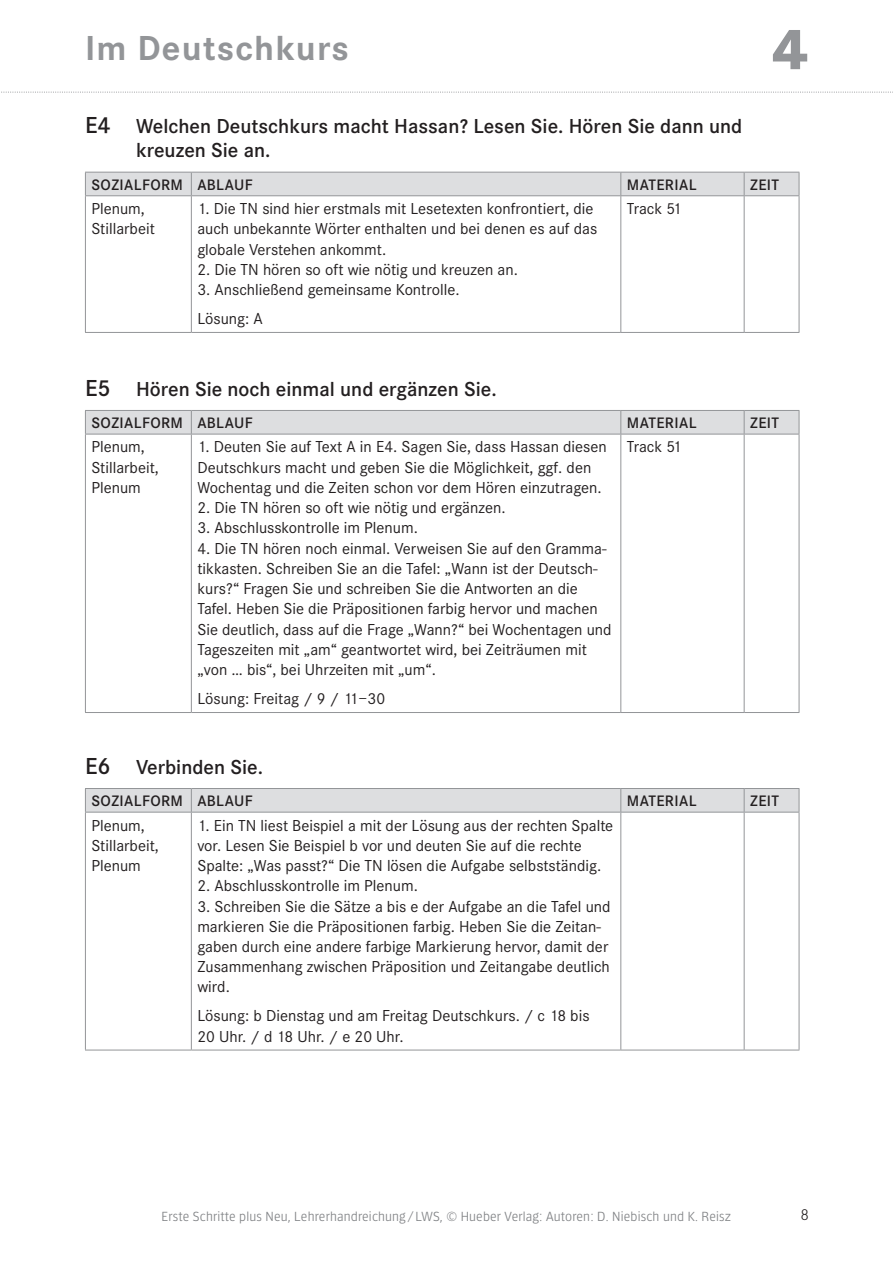
<style>
.page{position:relative;width:893px;height:1263px;background:#fff}
.page>*{position:absolute;margin:0;border:0;box-sizing:border-box;transform-origin:0 0}
.t1{font:800 60px "Corporate S";color:#939598}
.t2{font:700 36px "Corporate S";letter-spacing:.03em;color:#939598}
.t3{font:600 21px/24px "Corporate S";color:#231f20}
.t4{font:16.5px/20.2px "Corporate S";color:#231f20}
.t5{font:300 16.5px "Corporate S";color:#231f20}
.t6{font:600 15.75px "Corporate S";letter-spacing:.025em;color:#231f20}
.t7{font:300 13.5px "Forward Sans";letter-spacing:.01em;color:#808285}
.s1{font-size:24px}
</style>
<div class="page">
<svg style="left:1px;top:92px;width:892px;height:1px"></svg>
<hr style="left:191px;top:196px;width:1px;height:136px;background:#939598">
<hr style="left:620px;top:196px;width:1px;height:136px;background:#939598">
<hr style="left:744px;top:196px;width:1px;height:136px;background:#939598">
<hr style="left:85px;top:196px;width:1px;height:136px;background:#939598">
<hr style="left:799px;top:196px;width:1px;height:136px;background:#939598">
<hr style="left:85px;top:332px;width:106px;height:1px;background:#939598">
<hr style="left:191px;top:332px;width:430px;height:1px;background:#939598">
<hr style="left:621px;top:332px;width:123px;height:1px;background:#939598">
<hr style="left:744px;top:332px;width:55px;height:1px;background:#939598">
<svg style="left:85px;top:172px;width:715px;height:24px;background:#d8d9db"></svg>
<hr style="left:191px;top:434px;width:1px;height:278px;background:#939598">
<hr style="left:620px;top:434px;width:1px;height:278px;background:#939598">
<hr style="left:744px;top:434px;width:1px;height:278px;background:#939598">
<hr style="left:85px;top:434px;width:1px;height:278px;background:#939598">
<hr style="left:799px;top:434px;width:1px;height:278px;background:#939598">
<hr style="left:85px;top:712px;width:106px;height:1px;background:#939598">
<hr style="left:191px;top:712px;width:430px;height:1px;background:#939598">
<hr style="left:621px;top:712px;width:123px;height:1px;background:#939598">
<hr style="left:744px;top:712px;width:55px;height:1px;background:#939598">
<hr style="left:85px;top:434px;width:106px;height:1px;background:#939598">
<hr style="left:191px;top:434px;width:430px;height:1px;background:#939598">
<hr style="left:621px;top:434px;width:123px;height:1px;background:#939598">
<hr style="left:744px;top:434px;width:55px;height:1px;background:#939598">
<svg style="left:85px;top:410px;width:715px;height:24px;background:#d8d9db"></svg>
<hr style="left:191px;top:812px;width:1px;height:238px;background:#939598">
<hr style="left:620px;top:812px;width:1px;height:238px;background:#939598">
<hr style="left:744px;top:812px;width:1px;height:238px;background:#939598">
<hr style="left:85px;top:812px;width:1px;height:238px;background:#939598">
<hr style="left:799px;top:812px;width:1px;height:238px;background:#939598">
<hr style="left:85px;top:1050px;width:106px;height:1px;background:#939598">
<hr style="left:191px;top:1050px;width:430px;height:1px;background:#939598">
<hr style="left:621px;top:1050px;width:123px;height:1px;background:#939598">
<hr style="left:744px;top:1050px;width:55px;height:1px;background:#939598">
<hr style="left:85px;top:812px;width:106px;height:1px;background:#939598">
<hr style="left:191px;top:812px;width:430px;height:1px;background:#939598">
<hr style="left:621px;top:812px;width:123px;height:1px;background:#939598">
<hr style="left:744px;top:812px;width:55px;height:1px;background:#939598">
<svg style="left:85px;top:788px;width:715px;height:24px;background:#d8d9db"></svg>
<h2 class="t2" style="left:85px;top:27px;width:265px">Im Deutschkurs</h2>
<h1 class="t1" style="left:772px;top:13px;width:38px">4</h1>
<p class="t3" style="left:136px;top:115px;width:608px;text-indent:-51px"><span class="s1">E4</span> Welchen Deutschkurs macht Hassan? Lesen Sie. Hören Sie dann und kreuzen Sie an.</p>
<p class="t6" style="left:91px;top:176px;width:163px">SOZIALFORM ABLAUF</p>
<p class="t6" style="left:627px;top:176px;width:71px">MATERIAL</p>
<p class="t6" style="left:750px;top:176px;width:31px">ZEIT</p>
<p class="t4" style="left:91px;top:199px;width:65px">Plenum,<br>Stillarbeit</p>
<p class="t4" style="left:197px;top:199px;width:401px">1. Die TN sind hier erstmals mit Lesetexten konfrontiert, die auch unbekannte Wörter enthalten und bei denen es auf das globale Verstehen ankommt.</p>
<p class="t4" style="left:197px;top:260px;width:322px">2. Die TN hören so oft wie nötig und kreuzen an.</p>
<p class="t4" style="left:197px;top:276px;width:264px;line-height:28.8px">3. Anschließend gemeinsame Kontrolle.<br>Lösung: A</p>
<p class="t4" style="left:627px;top:199px;width:56px">Track 51</p>
<p class="t3" style="left:85px;top:377px;width:413px"><span class="s1">E5</span> Hören Sie noch einmal und ergänzen Sie.</p>
<p class="t6" style="left:91px;top:414px;width:163px">SOZIALFORM ABLAUF</p>
<p class="t6" style="left:627px;top:414px;width:71px">MATERIAL</p>
<p class="t6" style="left:750px;top:414px;width:31px">ZEIT</p>
<p class="t4" style="left:91px;top:437px;width:69px">Plenum,<br>Stillarbeit,<br>Plenum</p>
<p class="t4" style="left:197px;top:437px;width:411px">1. Deuten Sie auf Text A in E4. Sagen Sie, dass Hassan diesen<br>Deutschkurs macht und geben Sie die Möglichkeit, ggf. den<br>Wochentag und die Zeiten schon vor dem Hören einzutragen.</p>
<p class="t4" style="left:197px;top:498px;width:310px">2. Die TN hören so oft wie nötig und ergänzen.</p>
<p class="t4" style="left:197px;top:518px;width:222px">3. Abschlusskontrolle im Plenum.</p>
<p class="t4" style="left:197px;top:538px;width:416px">4. Die TN hören noch einmal. Verweisen Sie auf den Gramma&shy;tikkasten. Schreiben Sie an die Tafel: „Wann ist der Deutsch&shy;kurs?“ Fragen Sie und schreiben Sie die Antworten an die Tafel. Heben Sie die Präpositionen farbig hervor und machen Sie deutlich, dass auf die Frage „Wann?“ bei Wochentagen und Tageszeiten mit „am“ geantwortet wird, bei Zeiträumen mit „von … bis“, bei Uhrzeiten mit „um“.</p>
<p class="t4" style="left:197px;top:689px;width:189px">Lösung: Freitag / 9 / 11–30</p>
<p class="t4" style="left:627px;top:437px;width:56px">Track 51</p>
<p class="t3" style="left:85px;top:755px;width:179px"><span class="s1">E6</span> Verbinden Sie.</p>
<p class="t6" style="left:91px;top:792px;width:163px">SOZIALFORM ABLAUF</p>
<p class="t6" style="left:627px;top:792px;width:71px">MATERIAL</p>
<p class="t6" style="left:750px;top:792px;width:31px">ZEIT</p>
<p class="t4" style="left:91px;top:815px;width:69px">Plenum,<br>Stillarbeit,<br>Plenum</p>
<p class="t4" style="left:197px;top:815px;width:417px">1. Ein TN liest Beispiel a mit der Lösung aus der rechten Spalte vor. Lesen Sie Beispiel b vor und deuten Sie auf die rechte<br>Spalte: „Was passt?“ Die TN lösen die Aufgabe selbstständig.</p>
<p class="t4" style="left:197px;top:876px;width:222px">2. Abschlusskontrolle im Plenum.</p>
<p class="t4" style="left:197px;top:896px;width:415px">3. Schreiben Sie die Sätze a bis e der Aufgabe an die Tafel und markieren Sie die Präpositionen farbig. Heben Sie die Zeitan&shy;gaben durch eine andere farbige Markierung hervor, damit der Zusammenhang zwischen Präposition und Zeitangabe deutlich wird.</p>
<p class="t4" style="left:197px;top:1006px;width:394px">Lösung: b Dienstag und am Freitag Deutschkurs. / c 18 bis<br>20 Uhr. / d 18 Uhr. / e 20 Uhr.</p>
<p class="t7" style="left:162px;top:1208px;width:571px">Erste Schritte plus Neu, Lehrerhandreichung / LWS, © Hueber Verlag: Autoren: D. Niebisch und K. Reisz</p>
<p class="t5" style="left:800px;top:1205px;width:10px">8</p>
</div>
